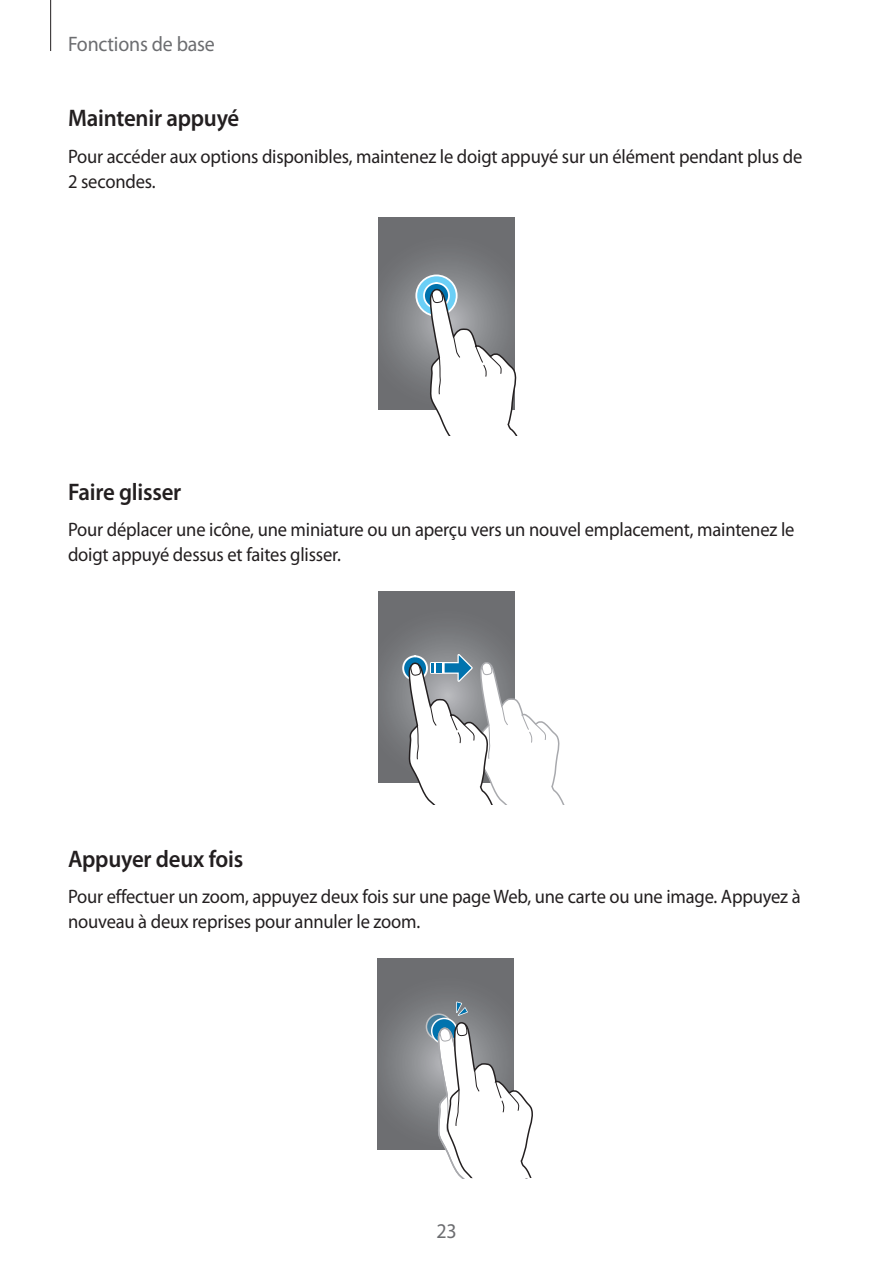
<style>
.page{position:relative;width:893px;height:1263px;background:#fff}
.page>*{position:absolute;margin:0;border:0;box-sizing:border-box;transform-origin:0 0}
.t1{font:600 24px "Myriad Pro";letter-spacing:-.01em;color:#231f20;scale:.95 1}
.t2{font:21px "Myriad Pro";letter-spacing:-.01em;color:#6c6d70;scale:.95 1}
.t3{font:19.5px/25.5px "Myriad Pro";letter-spacing:-.01em;color:#231f20;scale:.95 1}
</style>
<div class="page">
<hr style="left:50px;top:0;width:1px;height:51px;background:#231f20">
<svg style="left:378px;top:218px;width:136px;height:191px"></svg>
<svg style="left:415px;top:275px;width:43px;height:42px"></svg>
<svg style="left:423px;top:282px;width:27px;height:27px"></svg>
<svg style="left:429px;top:289px;width:89px;height:147px"></svg>
<svg style="left:378px;top:591px;width:136px;height:192px"></svg>
<svg style="left:403px;top:657px;width:24px;height:24px"></svg>
<div style="left:402px;top:655px;width:26px;height:26px;border:2px solid #fff;border-radius:50%"></div>
<svg style="left:408px;top:649px;width:156px;height:155px"></svg>
<svg style="left:378px;top:958px;width:136px;height:191px"></svg>
<svg style="left:426px;top:1014px;width:25px;height:25px"></svg>
<div style="left:426px;top:1013px;width:26px;height:27px;border:2px solid #fff;border-radius:50%"></div>
<svg style="left:432px;top:1018px;width:25px;height:25px"></svg>
<div style="left:431px;top:1018px;width:26px;height:26px;border:2px solid #fff;border-radius:50%"></div>
<svg style="left:456px;top:1001px;width:12px;height:15px"></svg>
<svg style="left:437px;top:1022px;width:96px;height:156px"></svg>
<p class="t2" style="left:68px;top:31px;width:156px">Fonctions de base</p>
<p class="t1" style="left:68px;top:103px;width:182px">Maintenir appuyé</p>
<p class="t3" style="left:68px;top:143px;width:774px">Pour accéder aux options disponibles, maintenez le doigt appuyé sur un élément pendant plus de<br>2 secondes.</p>
<p class="t1" style="left:68px;top:476px;width:121px">Faire glisser</p>
<p class="t3" style="left:68px;top:516px;width:766px">Pour déplacer une icône, une miniature ou un aperçu vers un nouvel emplacement, maintenez le doigt appuyé dessus et faites glisser.</p>
<p class="t1" style="left:68px;top:843px;width:186px">Appuyer deux fois</p>
<p class="t3" style="left:68px;top:883px;width:773px">Pour effectuer un zoom, appuyez deux fois sur une page Web, une carte ou une image. Appuyez à nouveau à deux reprises pour annuler le zoom.</p>
<p class="t2" style="left:436px;top:1218px;width:23px">23</p>
</div>
